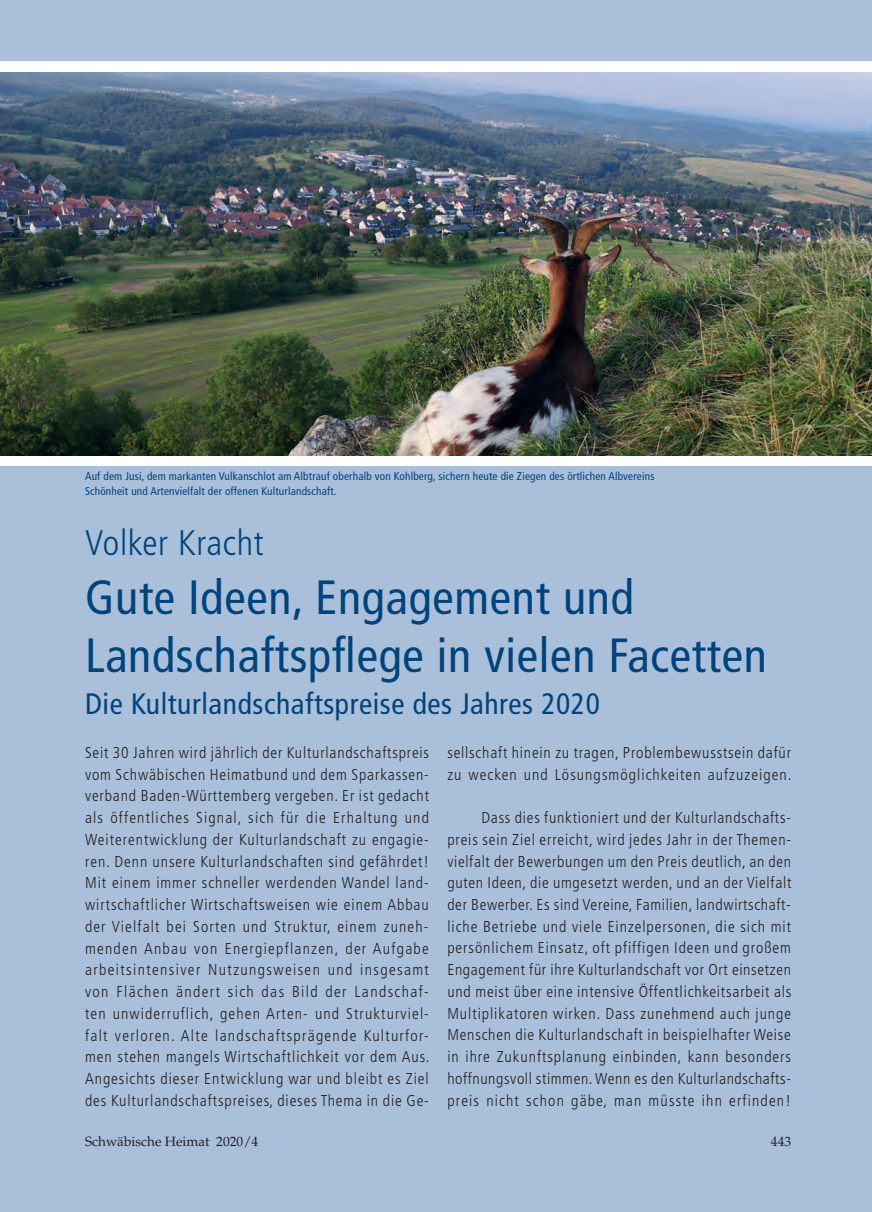
<style>
.page{position:relative;width:872px;height:1212px;background:#aabfda}
.page>*{position:absolute;margin:0;border:0;box-sizing:border-box;transform-origin:0 0}
.t1{font:condensed 48px/58.5px "Frutiger";letter-spacing:.015em;color:#01437c}
.t2{font:300 condensed 35.4px "Frutiger";letter-spacing:.02em;color:#01437c}
.t3{font:condensed 29.55px "Frutiger";letter-spacing:.02em;color:#01437c}
.t4{font:300 condensed 15.75px/21.8px "Frutiger";letter-spacing:.055em;color:#231f20;text-align:justify}
.t5{font:13.5px "Palatino";color:#231f20}
.t6{font:condensed 11.25px/14.5px "Frutiger";letter-spacing:.015em;color:#01437c}
</style>
<div class="page">
<div style="left:0;top:61px;width:872px;height:405px;background:#fff"></div>
<img style="left:0;top:72px;width:872px;height:383px">
<p class="t6" style="left:85px;top:469px;width:571px">Auf dem Jusi, dem markanten Vulkanschlot am Albtrauf oberhalb von Kohlberg, sichern heute die Ziegen des örtlichen Albvereins<br>Schönheit und Artenvielfalt der offenen Kulturlandschaft.</p>
<h2 class="t2" style="left:85px;top:523px;width:180px">Volker Kracht</h2>
<h1 class="t1" style="left:85px;top:568px;width:683px">Gute Ideen, Engagement und<br>Landschaftspflege in vielen Facetten</h1>
<h3 class="t3" style="left:85px;top:686px;width:516px">Die Kulturlandschaftspreise des Jahres 2020</h3>
<p class="t4" style="left:85px;top:742px;width:346px">Seit 30 Jahren wird jährlich der Kulturlandschaftspreis vom Schwäbischen Heimatbund und dem Sparkassen&shy;verband Baden-Württemberg vergeben. Er ist gedacht als öffentliches Signal, sich für die Erhaltung und Weiterentwicklung der Kulturlandschaft zu engagie&shy;ren. Denn unsere Kulturlandschaften sind gefährdet!<br>Mit einem immer schneller werdenden Wandel land&shy;wirtschaftlicher Wirtschaftsweisen wie einem Abbau der Vielfalt bei Sorten und Struktur, einem zuneh&shy;menden Anbau von Energiepflanzen, der Aufgabe arbeitsintensiver Nutzungsweisen und insgesamt von Flächen ändert sich das Bild der Landschaf&shy;ten unwiderruflich, gehen Arten- und Strukturviel&shy;falt verloren. Alte landschaftsprägende Kulturfor&shy;men stehen mangels Wirtschaftlichkeit vor dem Aus.<br>Angesichts dieser Entwicklung war und bleibt es Ziel des Kulturlandschaftspreises, dieses Thema in die Ge-</p>
<p class="t4" style="left:447px;top:742px;width:346px">sellschaft hinein zu tragen, Problembewusstsein dafür zu wecken und Lösungsmöglichkeiten aufzuzeigen.</p>
<p class="t4" style="left:447px;top:807px;width:345px;text-indent:34px">Dass dies funktioniert und der Kulturlandschafts&shy;preis sein Ziel erreicht, wird jedes Jahr in der Themen&shy;vielfalt der Bewerbungen um den Preis deutlich, an den guten Ideen, die umgesetzt werden, und an der Vielfalt der Bewerber. Es sind Vereine, Familien, landwirtschaft&shy;liche Betriebe und viele Einzelpersonen, die sich mit persönlichem Einsatz, oft pfiffigen Ideen und großem Engagement für ihre Kulturlandschaft vor Ort einsetzen und meist über eine intensive Öffentlichkeitsarbeit als Multiplikatoren wirken. Dass zunehmend auch junge Menschen die Kulturlandschaft in beispielhafter Weise in ihre Zukunftsplanung einbinden, kann besonders hoffnungsvoll stimmen. Wenn es den Kulturlandschafts&shy;preis nicht schon gäbe, man müsste ihn erfinden!</p>
<p class="t5" style="left:85px;top:1133px;width:175px">Schwäbische Heimat 2020/4</p>
<p class="t5" style="left:771px;top:1133px;width:22px">443</p>
</div>
